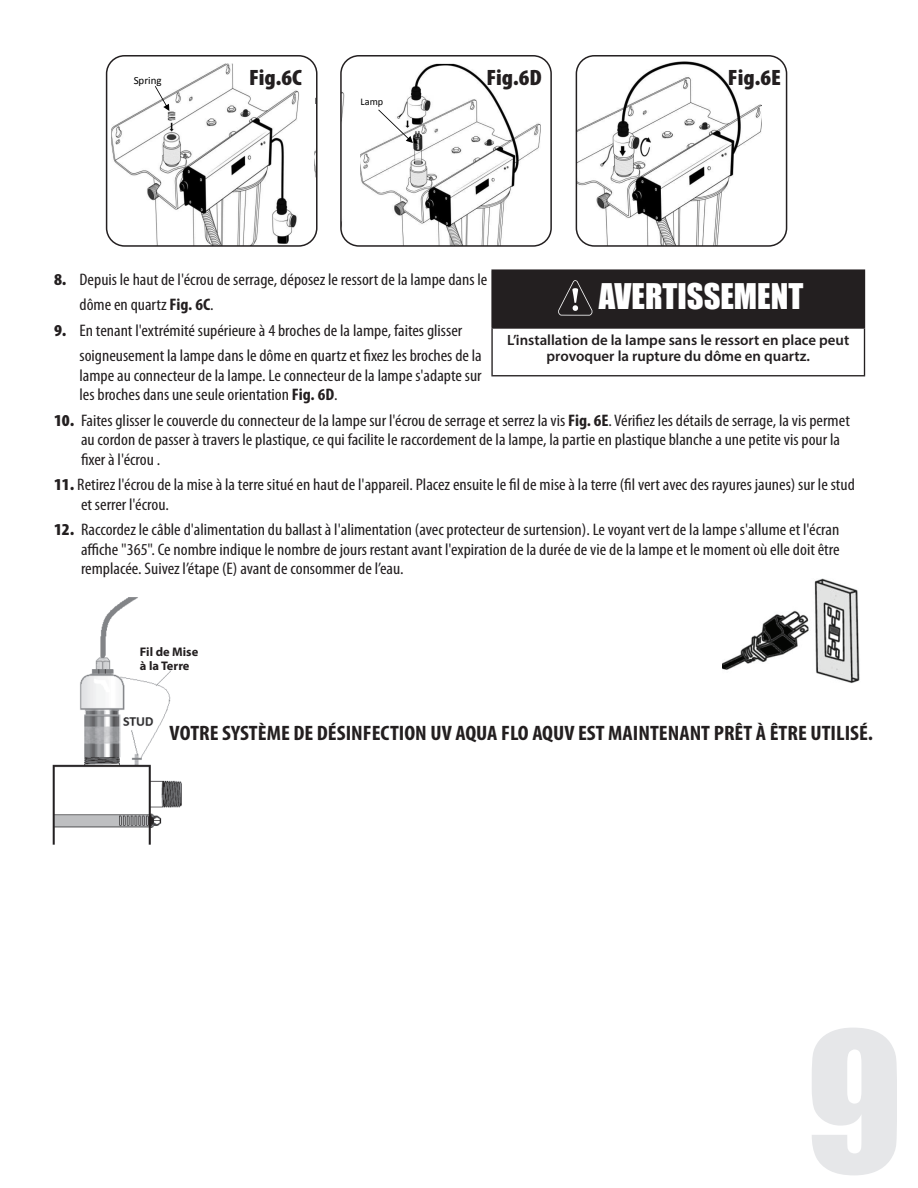
<style>
.page{position:relative;width:918px;height:1188px;background:#fff}
.page>*{position:absolute;margin:0;border:0;box-sizing:border-box;transform-origin:0 0}
.t1{font:180px "Impact";color:#e6e7e9}
.t2{font:32.55px "Impact";color:#fff}
.t3{font:900 condensed 22.35px "Myriad Pro";color:#231f20;scale:1.08 1}
.t4{font:700 condensed 20.85px "Myriad Pro";color:#231f20;scale:1.08 1}
.t5{font:condensed 16.8px/19.5px "Myriad Pro";color:#231f20;scale:1.08 1}
.Justified{font:600 14.85px/16.2px "Myriad Pro";color:#231f20;text-align:center}
.t6{font:700 12.45px/13.6px "Myriad Pro";color:#231f20}
.t7{font:10.95px "Calibri";color:#000}
.t8{font:10.2px "Calibri";letter-spacing:-.005em;color:#000}
.s1{font-weight:900}
.s2{font-weight:700}
</style>
<div class="page">
<img style="left:111px;top:60px;width:204px;height:184px">
<svg style="left:155px;top:86px;width:14px;height:25px"></svg>
<div style="left:301px;top:57px;width:13px;height:189px;background:#fff"></div>
<div style="left:106px;top:55px;width:212px;height:192px;border:2px solid #231f20;border-radius:18px"></div>
<img style="left:343px;top:60px;width:198px;height:184px">
<svg style="left:378px;top:110px;width:35px;height:33px"></svg>
<div style="left:346px;top:57px;width:13px;height:189px;background:#fff"></div>
<div style="left:340px;top:55px;width:212px;height:192px;border:2px solid #231f20;border-radius:18px"></div>
<img style="left:576px;top:60px;width:186px;height:184px">
<div style="left:576px;top:55px;width:211px;height:192px;border:2px solid #231f20;border-radius:18px"></div>
<img style="left:722px;top:579px;width:138px;height:104px">
<svg style="left:790px;top:614px;width:7px;height:6px"></svg>
<img style="left:52px;top:597px;width:130px;height:247px">
<div style="left:130px;top:645px;width:69px;height:26px;background:#fff"></div>
<div style="left:492px;top:270px;width:373px;height:58px;background:#231f20"></div>
<hr style="left:491px;top:269px;width:374px;height:2px;background:#231f20">
<hr style="left:491px;top:271px;width:2px;height:56px;background:#231f20">
<hr style="left:491px;top:327px;width:374px;height:2px;background:#231f20">
<hr style="left:491px;top:329px;width:2px;height:46px;background:#231f20">
<hr style="left:864px;top:329px;width:1px;height:46px;background:#231f20">
<hr style="left:491px;top:375px;width:374px;height:1px;background:#231f20">
<svg style="left:558px;top:280px;width:35px;height:36px"></svg>
<p class="t7" style="left:134px;top:74px;width:30px">Spring</p>
<p class="t3" style="left:249px;top:63px;width:50px">Fig.6C</p>
<p class="t8" style="left:361px;top:96px;width:24px">Lamp</p>
<p class="t8" style="left:366px;top:96px;width:24px">Lamp</p>
<p class="t3" style="left:486px;top:63px;width:53px">Fig.6D</p>
<p class="t3" style="left:728px;top:63px;width:51px">Fig.6E</p>
<p class="t5" style="left:80px;top:266px;width:379px;line-height:25.5px;text-indent:-26px"><span class="s1">8.</span> Depuis le haut de l'écrou de serrage, déposez le ressort de la lampe dans le dôme en quartz <span class="s2">Fig. 6C</span>.</p>
<p class="t5" style="left:80px;top:317px;width:374px;line-height:25.5px;text-indent:-26px"><span class="s1">9.</span> En tenant l'extrémité supérieure à 4 broches de la lampe, faites glisser soigneusement la lampe dans le dôme en quartz et fixez les broches de la</p>
<p class="t5" style="left:80px;top:365px;width:374px">lampe au connecteur de la lampe. Le connecteur de la lampe s'adapte sur les broches dans une seule orientation <span class="s2">Fig. 6D</span>.</p>
<p class="t5" style="left:81px;top:410px;width:713px;text-indent:-27px"><span class="s1">10.</span> Faites glisser le couvercle du connecteur de la lampe sur l'écrou de serrage et serrez la vis <span class="s2">Fig. 6E</span>. Vérifiez les détails de serrage, la vis permet au cordon de passer à travers le plastique, ce qui facilite le raccordement de la lampe, la partie en plastique blanche a une petite vis pour la fixer à l'écrou .</p>
<p class="t5" style="left:81px;top:475px;width:718px;text-indent:-27px"><span class="s1">11.</span> Retirez l'écrou de la mise à la terre situé en haut de l'appareil. Placez ensuite le fil de mise à la terre (fil vert avec des rayures jaunes) sur le stud et serrer l'écrou.</p>
<p class="t5" style="left:81px;top:520px;width:704px;text-align:justify;text-indent:-27px"><span class="s1">12.</span> Raccordez le câble d'alimentation du ballast à l'alimentation (avec protecteur de surtension). Le voyant vert de la lampe s'allume et l'écran affiche "365". Ce nombre indique le nombre de jours restant avant l'expiration de la durée de vie de la lampe et le moment où elle doit être remplacée. Suivez l’étape (E) avant de consommer de l’eau.</p>
<p class="t2" style="left:599px;top:271px;width:206px">AVERTISSEMENT</p>
<p class="Justified" style="left:507px;top:331px;width:344px">L’installation de la lampe sans le ressort en place peut provoquer la rupture du dôme en quartz.</p>
<p class="t6" style="left:140px;top:645px;width:60px">Fil de Mise à la Terre</p>
<p class="t4" style="left:170px;top:720px;width:653px">VOTRE SYSTÈME DE DÉSINFECTION UV AQUA FLO AQUV EST MAINTENANT PRÊT À ÊTRE UTILISÉ.</p>
<h1 class="t1" style="left:805px;top:962px;width:99px">9</h1>
</div>
